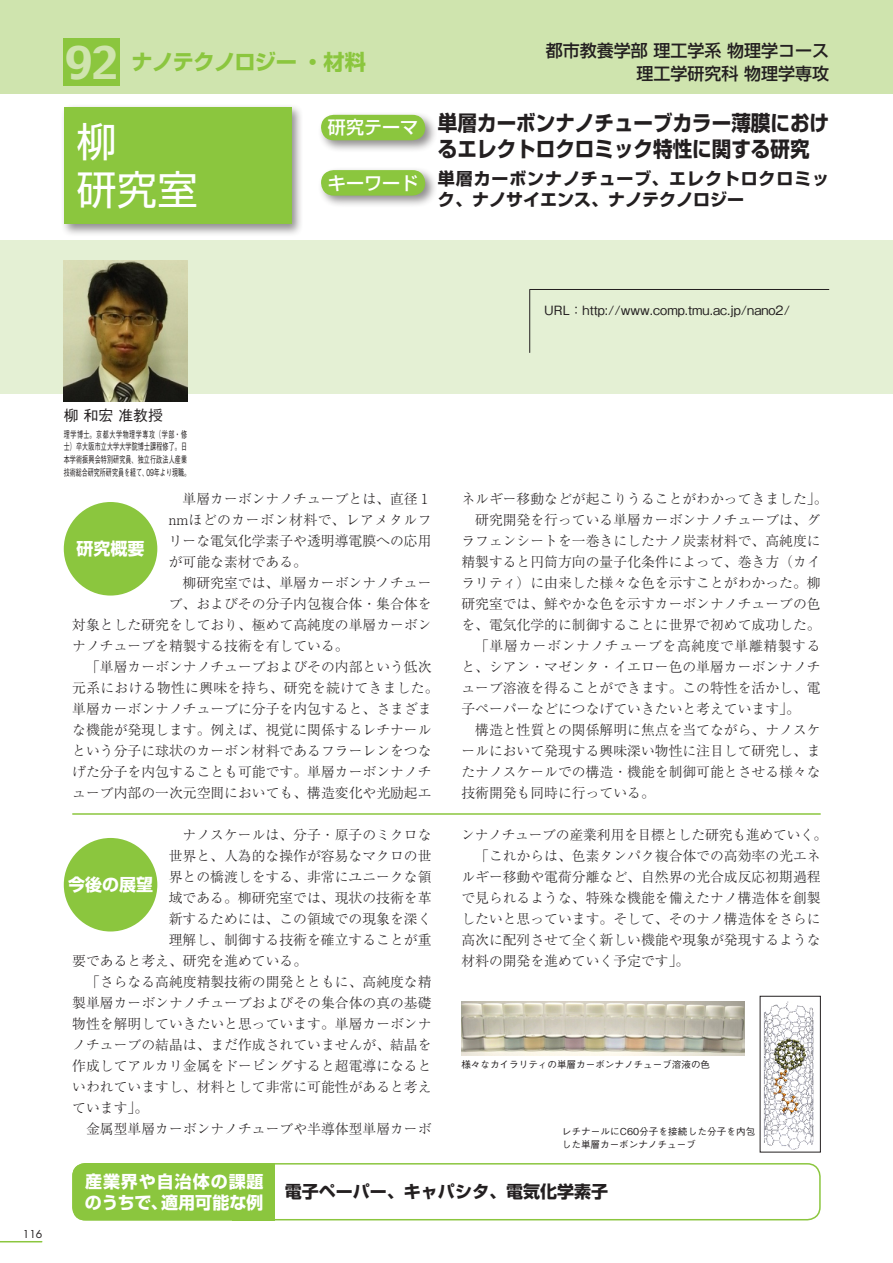
<style>
.page{position:relative;width:893px;height:1263px;background:#fff}
.page>*{position:absolute;margin:0;border:0;box-sizing:border-box;transform-origin:0 0}
.連番{font:44.7px "Charcoal";color:#cfe4ae}
.研究室名{font:40.35px "Shin Go Pr 6";color:#fff}
.ポイント{font:700 21.3px/25.5px "Shin Go Pr 6";color:#231f20;scale:.92 1}
.ナノテク_材料{font:700 21.3px "Shin Go Pr 6";letter-spacing:-.03em;color:#8bc63e}
.研修名_コース{font:500 18px "Shin Go Pr 6";color:#fff}
.ポイント-2{font:700 16.95px/21.3px "Shin Go Pr 6";letter-spacing:.05em;color:#231f20}
.t1{font:500 16.95px "Shin Go Pr 6";color:#231f20}
.ポイント-3{font:700 16.95px "Shin Go Pr 6";letter-spacing:.005em;color:#fff}
.ポイント-4{font:700 16.95px "Shin Go Pr 6";color:#231f20}
.ポイント-5{font:700 16.95px "Shin Go Pr 6";letter-spacing:.055em;color:#fff}
.キャプション_教授職歴{font:500 14.85px "Gothic BBB Pr 6";color:#231f20}
.つき本文{font:300 13.8px/21px "Ryumin Pr 6";color:#231f20;text-align:justify}
.本文{font:300 13.8px/21px "Ryumin Pr 6";color:#231f20;text-align:justify}
.本文-2{font:300 13.8px "Ryumin Pr 6";letter-spacing:-.02em;color:#231f20}
.キャプション_教授職歴-2{font:500 12.75px "Gothic BBB Pr 6";color:#231f20}
.t2{font:10.65px "Futura";color:#231f20}
.キャプション_教授職歴-3{font:500 9.6px/12.8px "Gothic BBB Pr 6";letter-spacing:.025em;color:#231f20;scale:.63 1}
.キャプション_教授職歴-4{font:500 9.6px/12.8px "Gothic BBB Pr 6";letter-spacing:.005em;color:#231f20}
</style>
<div class="page">
<div style="left:0;top:0;width:893px;height:94px;background:#cfe4ae"></div>
<div style="left:0;top:240px;width:893px;height:153px;background:#e4f0d4"></div>
<hr style="left:0;top:1241px;width:42px;height:1px;background:#8bc63e">
<div style="left:64px;top:38px;width:56px;height:48px;background:#8bc63e"></div>
<div style="left:60px;top:104px;width:244px;height:133px;background:#231f20;opacity:.5"></div>
<div style="left:64px;top:107px;width:227px;height:117px;background:#8bc63e"></div>
<div style="left:317px;top:111px;width:120px;height:42px;background:#231f20;opacity:.5"></div>
<div style="left:321px;top:115px;width:104px;height:25px;background:#8bc63e;border-radius:13px"></div>
<div style="left:317px;top:166px;width:120px;height:42px;background:#231f20;opacity:.5"></div>
<div style="left:321px;top:170px;width:104px;height:26px;background:#8bc63e;border-radius:13px"></div>
<div style="left:232px;top:1163px;width:42px;height:57px;background:#8bc63e"></div>
<div style="left:72px;top:1163px;width:181px;height:57px;background:#8bc63e;border-radius:13px"></div>
<div style="left:64px;top:502px;width:93px;height:93px;background:#8bc63e;border-radius:50%"></div>
<div style="left:64px;top:838px;width:93px;height:93px;background:#8bc63e;border-radius:50%"></div>
<div style="left:72px;top:1163px;width:749px;height:57px;border:2px solid #8bc63e;border-radius:13px"></div>
<hr style="left:72px;top:813px;width:749px;height:2px;background:#8bc63e">
<svg style="left:529px;top:289px;width:300px;height:64px"></svg>
<img style="left:64px;top:261px;width:123px;height:140px">
<img style="left:461px;top:1001px;width:284px;height:55px">
<img style="left:763px;top:1001px;width:51px;height:149px">
<div style="left:760px;top:996px;width:61px;height:156px;border:1px solid #231f20"></div>
<p class="連番" style="left:66px;top:33px;width:53px">92</p>
<p class="ナノテク_材料" style="left:132px;top:45px;width:236px">ナノテクノロジー・材料</p>
<p class="研究室名" style="left:77px;top:109px;width:42px">柳</p>
<p class="研究室名" style="left:77px;top:157px;width:123px">研究室</p>
<p class="研修名_コース" style="left:328px;top:113px;width:92px">研究テーマ</p>
<p class="研修名_コース" style="left:328px;top:168px;width:92px">キーワード</p>
<p class="t1" style="left:546px;top:37px;width:285px">都市教養学部 理工学系 物理学コース</p>
<p class="t1" style="left:636px;top:59px;width:194px">理工学研究科 物理学専攻</p>
<p class="ポイント" style="left:438px;top:110px;width:427px">単層カーボンナノチューブカラー薄膜におけるエレクトロクロミック特性に関する研究</p>
<p class="ポイント-2" style="left:438px;top:168px;width:393px">単層カーボンナノチューブ、エレクトロクロミック、ナノサイエンス、ナノテクノロジー</p>
<p class="キャプション_教授職歴-2" style="left:544px;top:300px;width:247px">URL：http://www.comp.tmu.ac.jp/nano2/</p>
<p class="t2" style="left:23px;top:1227px;width:21px">116</p>
<p class="キャプション_教授職歴" style="left:64px;top:404px;width:101px">柳 和宏 准教授</p>
<p class="キャプション_教授職歴-3" style="left:64px;top:427px;width:202px">理学博士。京都大学物理学専攻（学部・修士）卒大阪市立大学大学院博士課程修了。日本学術振興会特別研究員、独立行政法人産業技術総合研究所研究員を経て、09年より現職。</p>
<p class="本文" style="left:169px;top:488px;width:264px;text-indent:14px">単層カーボンナノチューブとは、直径１nmほどのカーボン材料で、レアメタルフリーな電気化学素子や透明導電膜への応用が可能な素材である。</p>
<p class="本文" style="left:183px;top:572px;width:250px">柳研究室では、単層カーボンナノチュー</p>
<p class="本文" style="left:169px;top:593px;width:264px">ブ、およびその分子内包複合体・集合体を</p>
<p class="本文" style="left:72px;top:614px;width:361px">対象とした研究をしており、極めて高純度の単層カーボン</p>
<p class="本文" style="left:72px;top:635px;width:278px">ナノチューブを精製する技術を有している。</p>
<p class="つき本文" style="left:72px;top:656px;width:368px;text-align:center">「単層カーボンナノチューブおよびその内部という低次<br>元系における物性に興味を持ち、研究を続けてきました。単層カーボンナノチューブに分子を内包すると、さまざまな機能が発現します。例えば、視覚に関係するレチナールという分子に球状のカーボン材料であるフラーレンをつなげた分子を内包することも可能です。単層カーボンナノチューブ内部の一次元空間においても、構造変化や光励起エ</p>
<p class="ポイント-3" style="left:77px;top:535px;width:70px">研究概要</p>
<p class="本文" style="left:183px;top:824px;width:250px">ナノスケールは、分子・原子のミクロな</p>
<p class="本文" style="left:169px;top:845px;width:264px">世界と、人為的な操作が容易なマクロの世</p>
<p class="本文" style="left:169px;top:866px;width:264px">界との橋渡しをする、非常にユニークな領</p>
<p class="本文" style="left:169px;top:887px;width:264px">域である。柳研究室では、現状の技術を革</p>
<p class="本文" style="left:169px;top:908px;width:264px">新するためには、この領域での現象を深く</p>
<p class="本文" style="left:169px;top:929px;width:264px">理解し、制御する技術を確立することが重</p>
<p class="本文" style="left:72px;top:950px;width:236px">要であると考え、研究を進めている。</p>
<p class="つき本文" style="left:72px;top:971px;width:361px;text-indent:14px">「さらなる高純度精製技術の開発とともに、高純度な精製単層カーボンナノチューブおよびその集合体の真の基礎物性を解明していきたいと思っています。単層カーボンナノチューブの結晶は、まだ作成されていませんが、結晶を作成してアルカリ金属をドーピングすると超電導になるといわれていますし、材料として非常に可能性があると考えています」。</p>
<p class="本文" style="left:86px;top:1117px;width:347px">金属型単層カーボンナノチューブや半導体型単層カーボ</p>
<p class="ポイント-3" style="left:68px;top:871px;width:87px">今後の展望</p>
<p class="つき本文" style="left:461px;top:488px;width:368px">ネルギー移動などが起こりうることがわかってきました」。</p>
<p class="本文" style="left:461px;top:509px;width:361px;text-indent:14px">研究開発を行っている単層カーボンナノチューブは、グラフェンシートを一巻きにしたナノ炭素材料で、高純度に精製すると円筒方向の量子化条件によって、巻き方（カイラリティ）に由来した様々な色を示すことがわかった。柳研究室では、鮮やかな色を示すカーボンナノチューブの色を、電気化学的に制御することに世界で初めて成功した。</p>
<p class="つき本文" style="left:461px;top:635px;width:361px;text-indent:14px">「単層カーボンナノチューブを高純度で単離精製すると、シアン・マゼンタ・イエロー色の単層カーボンナノチューブ溶液を得ることができます。この特性を活かし、電子ペーパーなどにつなげていきたいと考えています」。</p>
<p class="本文" style="left:461px;top:719px;width:361px;text-indent:14px">構造と性質との関係解明に焦点を当てながら、ナノスケールにおいて発現する興味深い物性に注目して研究し、またナノスケールでの構造・機能を制御可能とさせる様々な技術開発も同時に行っている。</p>
<p class="本文-2" style="left:461px;top:824px;width:368px">ンナノチューブの産業利用を目標とした研究も進めていく。</p>
<p class="つき本文" style="left:461px;top:845px;width:361px;text-indent:14px">「これからは、色素タンパク複合体での高効率の光エネルギー移動や電荷分離など、自然界の光合成反応初期過程で見られるような、特殊な機能を備えたナノ構造体を創製したいと思っています。そして、そのナノ構造体をさらに高次に配列させて全く新しい機能や現象が発現するような材料の開発を進めていく予定です」。</p>
<p class="キャプション_教授職歴-4" style="left:461px;top:1058px;width:250px">様々なカイラリティの単層カーボンナノチューブ溶液の色</p>
<p class="キャプション_教授職歴-4" style="left:562px;top:1125px;width:195px">レチナールにC60分子を接続した分子を内包した単層カーボンナノチューブ</p>
<p class="ポイント-5" style="left:85px;top:1168px;width:180px">産業界や自治体の課題</p>
<p class="ポイント-3" style="left:85px;top:1189px;width:180px">のうちで、適用可能な例</p>
<p class="ポイント-4" style="left:285px;top:1178px;width:325px">電子ペーパー、キャパシタ、電気化学素子</p>
</div>
